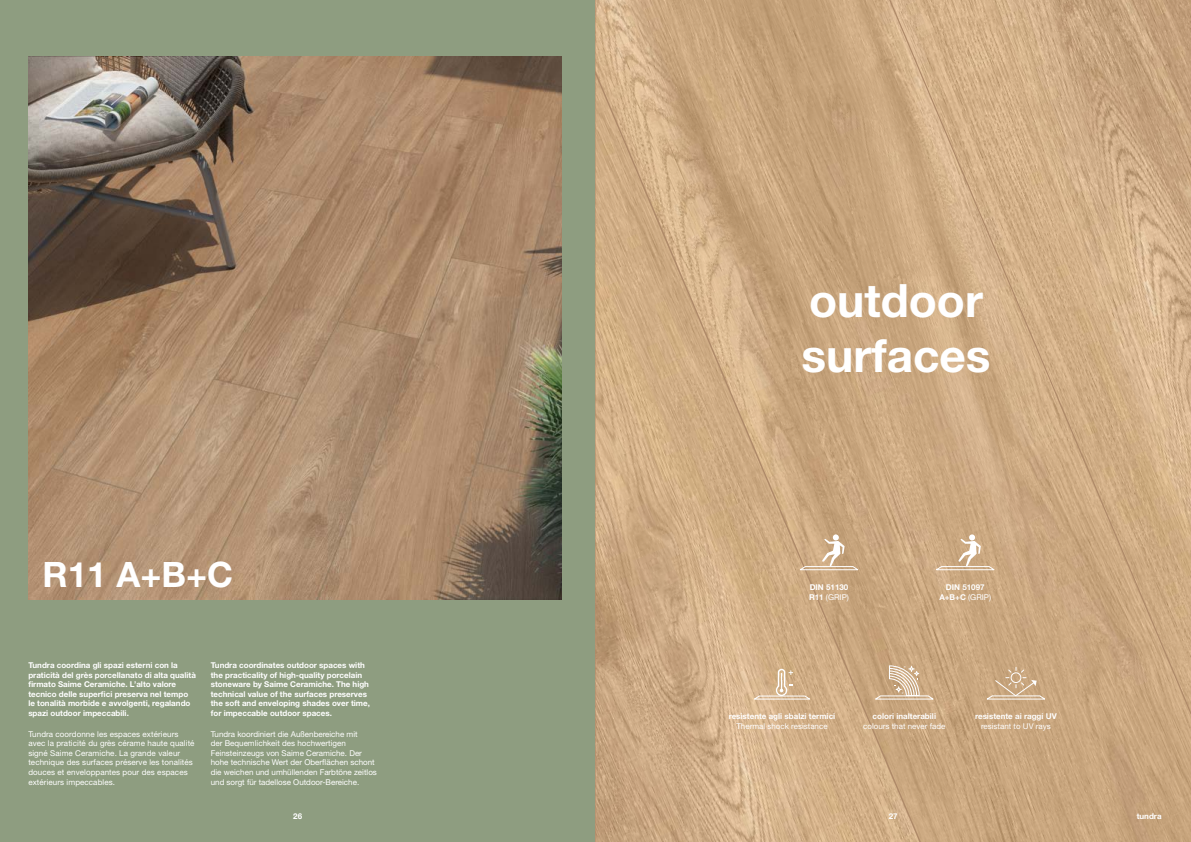
<style>
.page{position:relative;width:1191px;height:842px;background:#fff}
.page>*{position:absolute;margin:0;border:0;box-sizing:border-box;transform-origin:0 0}
.t1{font:700 46px/55.2px "Helvetica Neue LT Std";color:#fff}
.t2{font:700 35px "Helvetica Neue LT Std";color:#fff}
.t3{font:700 8px/9.6px "Helvetica Neue LT Std";color:#fff}
.t4{font:8px/9.6px "Helvetica Neue LT Std";color:#fff}
.s1{font-weight:400}
</style>
<div class="page">
<div style="left:0;top:0;width:595px;height:842px;background:#8e9d80"></div>
<img style="left:595px;top:0;width:596px;height:842px">
<img style="left:595px;top:75px;width:324px;height:767px">
<img style="left:890px;top:0;width:301px;height:712px">
<img style="left:28px;top:57px;width:533px;height:543px">
<svg style="left:986px;top:667px;width:61px;height:33px;background:#ceb08d"></svg>
<svg style="left:874px;top:665px;width:61px;height:35px;background:#d2b595"></svg>
<svg style="left:753px;top:669px;width:59px;height:31px;background:#d7ba97"></svg>
<div style="left:832px;top:534px;width:7px;height:7px;background:#fff;border-radius:50%"></div>
<svg style="left:799px;top:538px;width:61px;height:33px;background:#d2b594"></svg>
<div style="left:969px;top:534px;width:6px;height:7px;background:#fff;border-radius:50%"></div>
<svg style="left:935px;top:538px;width:61px;height:33px;background:#d3b695"></svg>
<h2 class="t2" style="left:43px;top:553px;width:192px">R11 A+B+C</h2>
<p class="t3" style="left:28px;top:660px;width:169px">Tundra coordina gli spazi esterni con la praticità del grès porcellanato di alta qualità firmato Saime Ceramiche. L’alto valore tecnico delle superfici preserva nel tempo le tonalità morbide e avvolgenti, regalando spazi outdoor impeccabili.</p>
<p class="t3" style="left:211px;top:660px;width:161px">Tundra coordinates outdoor spaces with the practicality of high-quality porcelain stoneware by Saime Ceramiche. The high technical value of the surfaces preserves the soft and enveloping shades over time, for impeccable outdoor spaces.</p>
<p class="t4" style="left:28px;top:729px;width:168px">Tundra coordonne les espaces extérieurs avec la praticité du grès cérame haute qualité signé Saime Ceramiche. La grande valeur technique des surfaces préserve les tonalités douces et enveloppantes pour des espaces extérieurs impeccables.</p>
<p class="t4" style="left:211px;top:729px;width:168px">Tundra koordiniert die Außenbereiche mit<br>der Bequemlichkeit des hochwertigen Feinsteinzeugs von Saime Ceramiche. Der hohe technische Wert der Oberflächen schont die weichen und umhüllenden Farbtöne zeitlos und sorgt für tadellose Outdoor-Bereiche.</p>
<h1 class="t1" style="left:801px;top:272px;width:191px">outdoor surfaces</h1>
<p class="t3" style="left:809px;top:582px;width:41px">DIN 51130<br>R11 <span class="s1">(GRIP)</span></p>
<p class="t3" style="left:939px;top:582px;width:53px;text-align:center">DIN 51097<br>A+B+C <span class="s1">(GRIP)</span></p>
<p class="t3" style="left:728px;top:711px;width:108px">resistente agli sbalzi termici</p>
<p class="t4" style="left:736px;top:721px;width:93px">Thermal shock resistance</p>
<p class="t3" style="left:872px;top:711px;width:65px">colori inalterabili</p>
<p class="t4" style="left:863px;top:721px;width:84px">colours that never fade</p>
<p class="t3" style="left:975px;top:711px;width:83px">resistente ai raggi UV</p>
<p class="t4" style="left:981px;top:721px;width:71px">resistant to UV rays</p>
<p class="t3" style="left:293px;top:811px;width:10px">26</p>
<p class="t3" style="left:888px;top:811px;width:10px">27</p>
<p class="t3" style="left:1136px;top:811px;width:26px">tundra</p>
</div>
